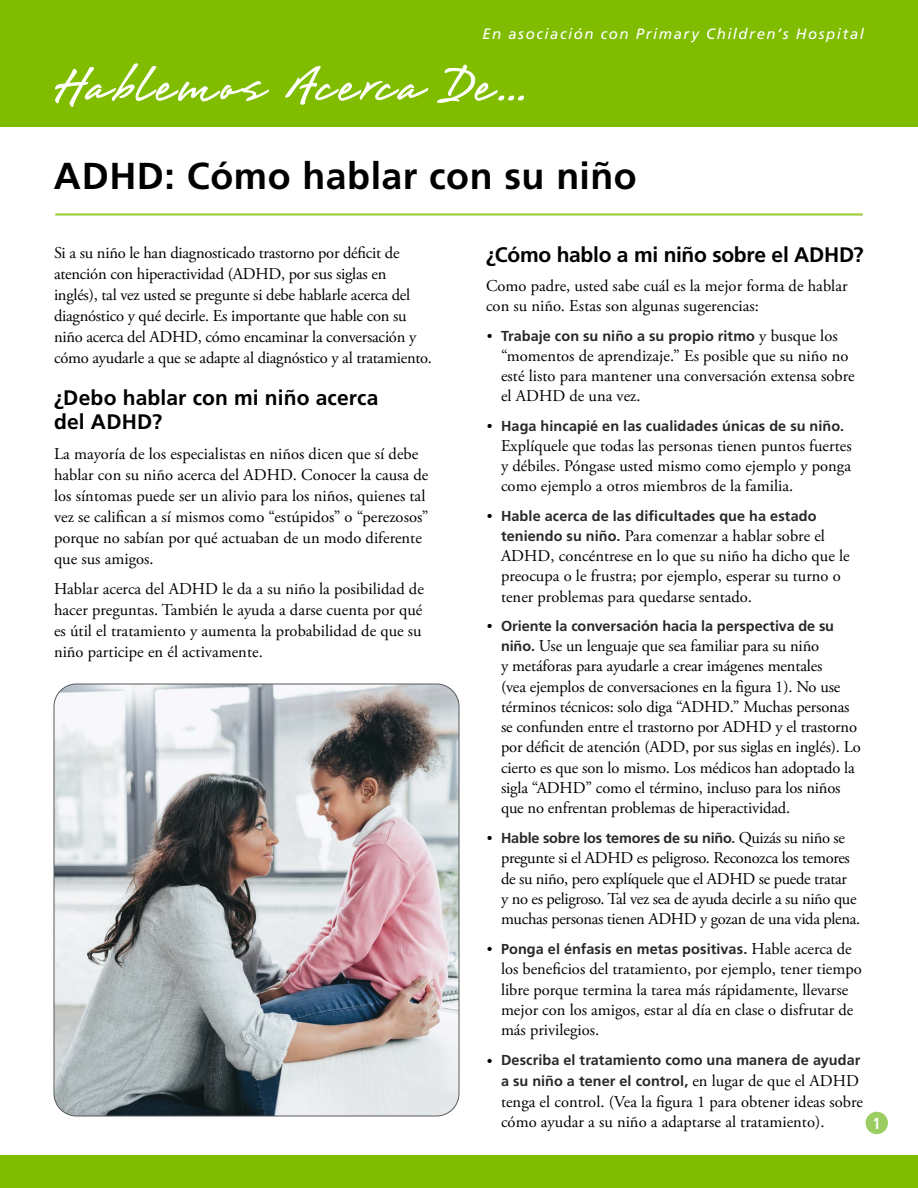
<style>
.page{position:relative;width:918px;height:1188px;background:#fff}
.page>*{position:absolute;margin:0;border:0;box-sizing:border-box;transform-origin:0 0}
.Title__h1{font:700 37.5px "Frutiger LT Std";letter-spacing:.015em;color:#000}
.Level_1__h2{font:700 21px/24px "Frutiger LT Std";color:#000}
.Main__p{font:16.5px/20.2px "Adobe Garamond Pro";color:#000}
.Main__p-2{font:16.5px/20.2px "Adobe Garamond Pro";letter-spacing:-.02em;color:#000}
.t1{font:700 condensed 16.2px "Frutiger LT Std";color:#fff}
.t2{font:italic 15px "Frutiger LT Std";letter-spacing:.1em;color:#fff}
.t3{font:700 14.4px/21px "Frutiger LT Std";letter-spacing:.005em;color:#292829;text-align:right}
.t4{font:700 14.4px "Frutiger LT Std";letter-spacing:-.015em;color:#292829}
.s1{font-family:"Adobe Garamond Pro";font-weight:400;font-size:15px;color:#000}
.s2{font-family:"Adobe Garamond Pro";font-weight:400;font-size:16.5px;color:#000}
.s3{font-family:"Frutiger LT Std";font-weight:700;font-size:14.4px;color:#292829}
.s4{font-size:13.5px}
</style>
<div class="page">
<div style="left:0;top:1156px;width:918px;height:32px;background:#80bc00"></div>
<div style="left:866px;top:1112px;width:22px;height:22px;background:#9bcd63;border-radius:50%"></div>
<div style="left:0;top:0;width:918px;height:127px;background:#80bc00"></div>
<svg style="left:55px;top:64px;width:469px;height:43px"></svg>
<hr style="left:55px;top:213px;width:808px;height:3px;background:#a0cc40">
<img style="left:54px;top:684px;width:405px;height:432px">
<p class="t2" style="left:482px;top:25px;width:383px">En asociación con Primary Children’s Hospital</p>
<p class="Title__h1" style="left:54px;top:154px;width:584px">ADHD: Cómo hablar con su niño</p>
<p class="Main__p" style="left:54px;top:243px;width:379px;line-height:21px">Si a su niño le han diagnosticado trastorno por déficit de atención con hiperactividad (ADHD, por sus siglas en inglés), tal vez usted se pregunte si debe hablarle acerca del diagnóstico y qué decirle. Es importante que hable con su niño acerca del ADHD, cómo encaminar la conversación y cómo ayudarle a que se adapte al diagnóstico y al tratamiento.</p>
<p class="Level_1__h2" style="left:54px;top:386px;width:326px">¿Debo hablar con mi niño acerca del ADHD?</p>
<p class="Main__p" style="left:54px;top:444px;width:376px;line-height:21px">La mayoría de los especialistas en niños dicen que sí debe hablar con su niño acerca del ADHD. Conocer la causa de los síntomas puede ser un alivio para los niños, quienes tal vez se califican a sí mismos como “estúpidos” o “perezosos” porque no sabían por qué actuaban de un modo diferente que sus amigos.</p>
<p class="Main__p" style="left:54px;top:579px;width:371px;line-height:21px">Hablar acerca del ADHD le da a su niño la posibilidad de hacer preguntas. También le ayuda a darse cuenta por qué es útil el tratamiento y aumenta la probabilidad de que su niño participe en él activamente.</p>
<p class="Level_1__h2" style="left:486px;top:243px;width:379px">¿Cómo hablo a mi niño sobre el ADHD?</p>
<p class="Main__p" style="left:486px;top:276px;width:363px">Como padre, usted sabe cuál es la mejor forma de hablar con su niño. Estas son algunas sugerencias:</p>
<p class="t3" style="left:487px;top:325px;width:353px"><span class="s1">•</span> Trabaje con su niño a su propio ritmo <span class="s2">y busque los</span></p>
<p class="Main__p" style="left:501px;top:346px;width:355px">“momentos de aprendizaje.” Es posible que su niño no esté listo para mantener una conversación extensa sobre el ADHD de una vez.</p>
<p class="t3" style="left:487px;top:415px;width:359px"><span class="s1">•</span> Haga hincapié en las cualidades únicas de su niño.</p>
<p class="Main__p" style="left:501px;top:436px;width:352px;text-align:justify">Explíquele que todas las personas tienen puntos fuertes y débiles. Póngase usted mismo como ejemplo y ponga como ejemplo a otros miembros de la familia.</p>
<p class="t3" style="left:487px;top:505px;width:331px"><span class="s1">•</span> Hable acerca de las dificultades que ha estado</p>
<p class="Main__p" style="left:501px;top:526px;width:350px"><span class="s3">teniendo su niño.</span> Para comenzar a hablar sobre el ADHD, concéntrese en lo que su niño ha dicho que le preocupa o le frustra; por ejemplo, esperar su turno o tener problemas para quedarse sentado.</p>
<p class="t3" style="left:487px;top:615px;width:349px"><span class="s1">•</span> Oriente la conversación hacia la perspectiva de su</p>
<p class="Main__p" style="left:501px;top:636px;width:361px"><span class="s3">niño.</span> Use un lenguaje que sea familiar para su niño<br>y metáforas para ayudarle a crear imágenes mentales<br>(vea ejemplos de conversaciones en la figura 1). No use términos técnicos: solo diga “ADHD.” Muchas personas se confunden entre el trastorno por ADHD y el trastorno por déficit de atención (ADD, por sus siglas en inglés). Lo cierto es que son lo mismo. Los médicos han adoptado la sigla “ADHD” como el término, incluso para los niños que no enfrentan problemas de hiperactividad.</p>
<p class="t4" style="left:487px;top:830px;width:360px"><span class="s1">•</span> Hable sobre los temores de su niño<span class="s4">.</span> <span class="s2">Quizás su niño se</span></p>
<p class="Main__p-2" style="left:501px;top:848px;width:361px">pregunte si el ADHD es peligroso. Reconozca los temores de su niño, pero explíquele que el ADHD se puede tratar<br>y no es peligroso. Tal vez sea de ayuda decirle a su niño que muchas personas tienen ADHD y gozan de una vida plena.</p>
<p class="t3" style="left:487px;top:939px;width:367px"><span class="s1">•</span> Ponga el énfasis en metas positivas. <span class="s2">Hable acerca de</span></p>
<p class="Main__p" style="left:501px;top:959px;width:362px">los beneficios del tratamiento, por ejemplo, tener tiempo libre porque termina la tarea más rápidamente, llevarse mejor con los amigos, estar al día en clase o disfrutar de más privilegios.</p>
<p class="t3" style="left:487px;top:1050px;width:375px"><span class="s1">•</span> Describa el tratamiento como una manera de ayudar a su niño a tener el control, <span class="s2">en lugar de que el ADHD</span></p>
<p class="Main__p" style="left:501px;top:1092px;width:364px">tenga el control. (Vea la figura 1 para obtener ideas sobre cómo ayudar a su niño a adaptarse al tratamiento).</p>
<p class="t1" style="left:873px;top:1113px;width:10px">1</p>
</div>
